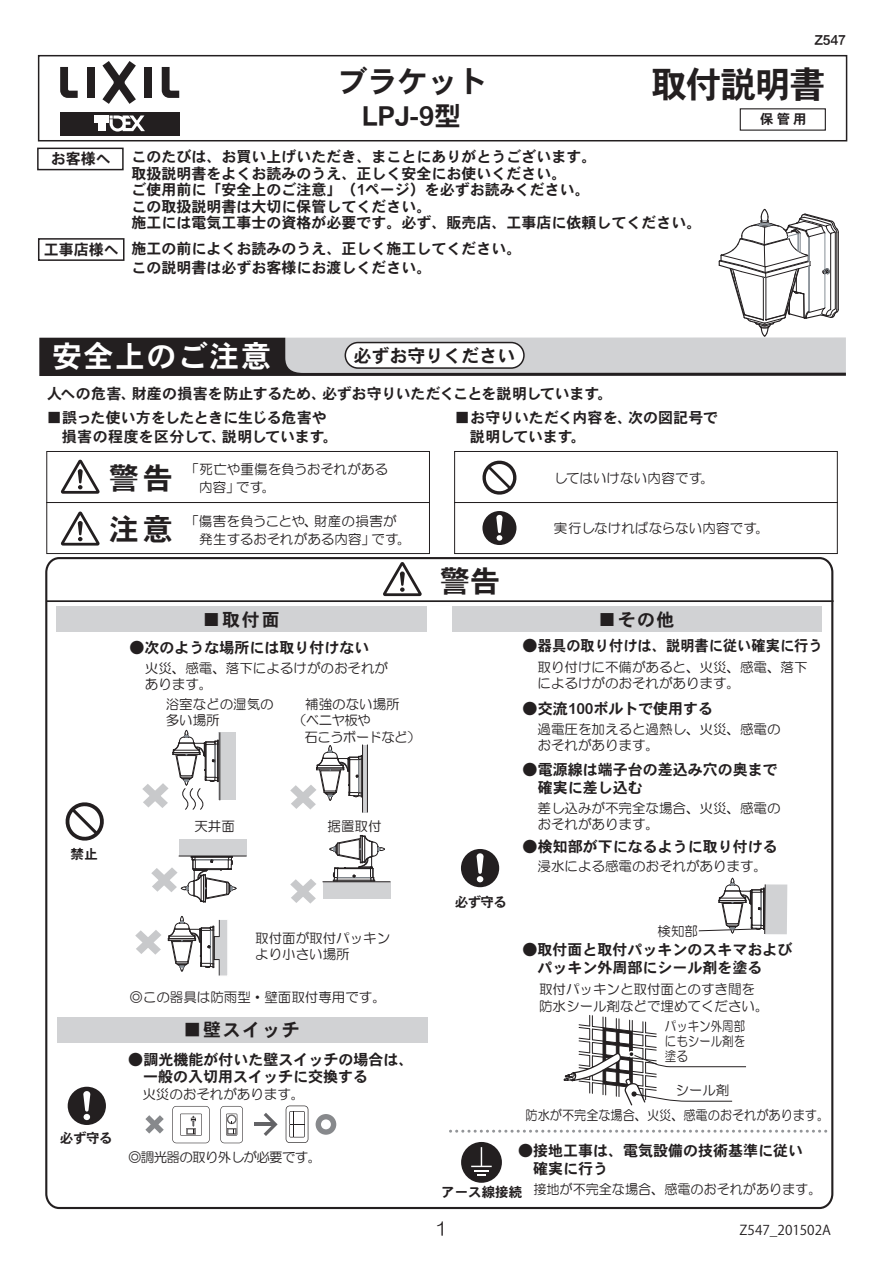
<style>
.page{position:relative;width:893px;height:1263px;background:#fff}
.page>*{position:absolute;margin:0;border:0;box-sizing:border-box;transform-origin:0 0}
.t1{font:36px "DFHS Gothic W7 WINP RKSJ H";letter-spacing:-.04em;color:#231f20}
.t2{font:30px "DFHS Gothic W7 WINP RKSJ H";color:#231f20}
.t3{font:30px "DFHS Gothic W7 WINP RKSJ H";letter-spacing:.05em;color:#fff}
.t4{font:27px "DFHS Gothic W7 WINP RKSJ H";color:#231f20}
.t5{font:18px "DFHS Gothic W7 WINP RKSJ H";letter-spacing:.035em;color:#231f20}
.t6{font:18px "DFHS Gothic W7 WINP RKSJ H";color:#231f20}
.t7{font:18px "HG Maru Gothic MPRO";color:#231f20}
.t8{font:15px/16.5px "DFHS Gothic W7 WINP RKSJ H";color:#231f20}
.t9{font:13.5px/16.5px "HG Maru Gothic MPRO";color:#231f20}
.t10{font:13.5px/16.5px "HG Maru Gothic MPRO";letter-spacing:-.05em;color:#231f20}
.t11{font:13.5px "HG Maru Gothic MPRO";color:#231f20;scale:.9 1}
.t12{font:13.5px "DFHS Gothic W7 WINP RKSJ H";letter-spacing:-.015em;color:#231f20}
.t13{font:13.5px/15px "HG Maru Gothic MPRO";color:#231f20;text-align:justify;scale:.85 1}
.t14{font:13.5px "Koz Go Pr 6 N";color:#231f20}
.s1{font-family:"HG Maru Gothic MPRO"}
.s2{font-family:"DFHS Gothic W7 WINP RKSJ H"}
</style>
<div class="page">
<div style="left:482px;top:511px;width:34px;height:34px;background:#231f20;border-radius:50%"></div>
<svg style="left:496px;top:515px;width:7px;height:26px"></svg>
<div style="left:46px;top:451px;width:384px;height:52px;border:1px solid #231f20"></div>
<svg style="left:61px;top:460px;width:39px;height:34px"></svg>
<div style="left:46px;top:502px;width:384px;height:52px;border:1px solid #231f20"></div>
<div style="left:454px;top:451px;width:384px;height:52px;border:1px solid #231f20"></div>
<div style="left:454px;top:502px;width:384px;height:52px;border:1px solid #231f20"></div>
<svg style="left:61px;top:511px;width:39px;height:35px"></svg>
<svg style="left:482px;top:460px;width:35px;height:35px"></svg>
<div style="left:57px;top:606px;width:370px;height:25px;background:#d1d2d4"></div>
<div style="left:452px;top:606px;width:370px;height:25px;background:#d1d2d4"></div>
<hr style="left:46px;top:600px;width:787px;height:2px;background:#231f20">
<svg style="left:383px;top:562px;width:39px;height:34px"></svg>
<div style="left:461px;top:849px;width:38px;height:38px;background:#231f20;border-radius:50%"></div>
<svg style="left:477px;top:853px;width:7px;height:29px"></svg>
<svg style="left:65px;top:802px;width:39px;height:39px"></svg>
<svg style="left:135px;top:930px;width:26px;height:25px"></svg>
<svg style="left:290px;top:879px;width:26px;height:24px"></svg>
<div style="left:461px;top:1142px;width:41px;height:41px;background:#231f20;border-radius:50%"></div>
<svg style="left:471px;top:1147px;width:21px;height:29px"></svg>
<svg style="left:450px;top:1130px;width:377px;height:3px"></svg>
<div style="left:57px;top:1017px;width:371px;height:25px;background:#d1d2d4"></div>
<svg style="left:145px;top:1115px;width:19px;height:18px"></svg>
<svg style="left:316px;top:1114px;width:20px;height:21px"></svg>
<svg style="left:264px;top:1113px;width:14px;height:23px"></svg>
<hr style="left:255px;top:1123px;width:20px;height:3px;background:#636366">
<svg style="left:286px;top:1105px;width:22px;height:38px"></svg>
<svg style="left:220px;top:1106px;width:23px;height:37px"></svg>
<svg style="left:172px;top:1106px;width:38px;height:37px"></svg>
<div style="left:68px;top:1087px;width:38px;height:38px;background:#231f20;border-radius:50%"></div>
<svg style="left:83px;top:1091px;width:7px;height:29px"></svg>
<div style="left:179px;top:839px;width:68px;height:17px;background:#d1d2d4"></div>
<hr style="left:179px;top:855px;width:68px;height:1px;background:#231f20">
<div style="left:218px;top:732px;width:18px;height:68px;background:#d1d2d4"></div>
<hr style="left:219px;top:732px;width:1px;height:68px;background:#231f20">
<div style="left:323px;top:882px;width:67px;height:16px;background:#d1d2d4"></div>
<hr style="left:323px;top:881px;width:67px;height:1px;background:#231f20">
<svg style="left:363px;top:745px;width:4px;height:67px"></svg>
<hr style="left:362px;top:744px;width:1px;height:68px;background:#231f20">
<hr style="left:367px;top:744px;width:1px;height:68px;background:#231f20">
<div style="left:219px;top:919px;width:9px;height:57px;background:#d1d2d4;border:1px solid #fcfcfc"></div>
<svg style="left:698px;top:878px;width:89px;height:57px"></svg>
<svg style="left:168px;top:916px;width:52px;height:59px"></svg>
<svg style="left:142px;top:730px;width:77px;height:80px"></svg>
<svg style="left:290px;top:745px;width:72px;height:64px"></svg>
<svg style="left:330px;top:835px;width:55px;height:47px"></svg>
<svg style="left:151px;top:856px;width:86px;height:47px"></svg>
<svg style="left:564px;top:1015px;width:182px;height:91px"></svg>
<svg style="left:39px;top:208px;width:807px;height:168px"></svg>
<div style="left:38px;top:55px;width:809px;height:86px;border:2px solid #231f20"></div>
<div style="left:87px;top:67px;width:8px;height:31px;background:#231f20"></div>
<svg style="left:60px;top:67px;width:18px;height:31px"></svg>
<div style="left:144px;top:67px;width:7px;height:31px;background:#231f20"></div>
<svg style="left:162px;top:67px;width:17px;height:31px"></svg>
<svg style="left:102px;top:61px;width:34px;height:43px"></svg>
<div style="left:60px;top:112px;width:119px;height:23px;background:#231f20"></div>
<svg style="left:94px;top:115px;width:51px;height:17px"></svg>
<div style="left:38px;top:238px;width:87px;height:23px;border:2px solid #231f20"></div>
<div style="left:37px;top:148px;width:87px;height:22px;background:#fff;border:1px solid #231f20"></div>
<p class="t8" style="left:51px;top:151px;width:61px">お客様へ</p>
<h2 class="t2" style="left:338px;top:66px;width:151px">ブラケット</h2>
<h3 class="t4" style="left:362px;top:102px;width:101px">LPJ-9型</h3>
<p class="t12" style="left:814px;top:33px;width:33px">Z547</p>
<h1 class="t1" style="left:651px;top:66px;width:176px">取付説明書</h1>
<p class="t12" style="left:760px;top:112px;width:48px">保管用</p>
<p class="t8" style="left:131px;top:149px;width:572px">このたびは、お買い上げいただき、まことにありがとうございます。<br>取扱説明書をよくお読みのうえ、正しく安全にお使いください。<br>ご使用前に「安全上のご注意」（1ページ）を必ずお読みください。<br>この取扱説明書は大切に保管してください。<br>施工には電気工事士の資格が必要です。必ず、販売店、工事店に依頼してください。</p>
<p class="t8" style="left:44px;top:240px;width:479px;line-height:18px;text-align:center">工事店様へ 施工の前によくお読みのうえ、正しく施工してください。この説明書は必ずお客様にお渡しください。</p>
<h2 class="t3" style="left:52px;top:341px;width:220px">安全上のご注意</h2>
<p class="t6" style="left:354px;top:347px;width:163px">必ずお守りください</p>
<p class="t8" style="left:47px;top:386px;width:567px">人への危害、財産の損害を防止するため、必ずお守りいただくことを説明しています。</p>
<p class="t8" style="left:62px;top:408px;width:277px;line-height:19.5px;text-indent:-15px">■誤った使い方をしたときに生じる危害や損害の程度を区分して、説明しています。</p>
<p class="t8" style="left:470px;top:408px;width:250px;line-height:19.5px;text-indent:-15px">■お守りいただく内容を、次の図記号で説明しています。</p>
<h2 class="t2" style="left:109px;top:462px;width:65px">警告</h2>
<h2 class="t2" style="left:109px;top:514px;width:65px">注意</h2>
<p class="t9" style="left:185px;top:461px;width:204px">「死亡や重傷を負うおそれがある</p>
<p class="t9" style="left:199px;top:479px;width:78px">内容」です。</p>
<p class="t9" style="left:185px;top:513px;width:213px">「傷害を負うことや、財産の損害が</p>
<p class="t9" style="left:199px;top:531px;width:213px">発生するおそれがある内容」です。</p>
<h2 class="t2" style="left:440px;top:566px;width:61px">警告</h2>
<p class="t9" style="left:554px;top:470px;width:162px">してはいけない内容です。</p>
<p class="t9" style="left:554px;top:520px;width:216px">実行しなければならない内容です。</p>
<p class="t5" style="left:202px;top:610px;width:79px"><span class="s1">■</span>取付面</p>
<p class="t5" style="left:598px;top:610px;width:78px"><span class="s1">■</span>その他</p>
<p class="t8" style="left:129px;top:640px;width:242px">●次のような場所には取り付けない</p>
<p class="t9" style="left:145px;top:659px;width:244px">火災、感電、落下によるけがのおそれがあります。</p>
<p class="t9" style="left:166px;top:695px;width:110px">浴室などの湿気の多い場所</p>
<p class="t9" style="left:305px;top:695px;width:96px">補強のない場所</p>
<p class="t10" style="left:304px;top:712px;width:118px;text-indent:-11px">（ベニヤ板や<br>石こうボードなど）</p>
<p class="t12" style="left:71px;top:847px;width:29px">禁止</p>
<p class="t9" style="left:194px;top:818px;width:42px">天井面</p>
<p class="t9" style="left:327px;top:818px;width:55px">据置取付</p>
<p class="t12" style="left:60px;top:1131px;width:54px">必ず守る</p>
<p class="t9" style="left:255px;top:929px;width:136px">取付面が取付パッキンより小さい場所</p>
<p class="t9" style="left:129px;top:989px;width:258px">◎この器具は防雨型・壁面取付専用です。</p>
<p class="t5" style="left:183px;top:1020px;width:118px">■壁スイッチ</p>
<p class="t8" style="left:128px;top:1052px;width:287px">●調光機能が付いた壁スイッチの場合は、　一般の入切用スイッチに交換する</p>
<p class="t9" style="left:142px;top:1086px;width:163px">火災のおそれがあります。</p>
<p class="t10" style="left:128px;top:1149px;width:195px">◎調光器の取り外しが必要です。</p>
<p class="t8" style="left:523px;top:637px;width:302px">●器具の取り付けは、説明書に従い確実に行う</p>
<p class="t9" style="left:538px;top:659px;width:271px">取り付けに不備があると、火災、感電、落下によるけがのおそれがあります。</p>
<p class="t8" style="left:523px;top:701px;width:192px">●交流100ボルトで使用する</p>
<p class="t9" style="left:538px;top:720px;width:244px">過電圧を加えると過熱し、火災、感電のおそれがあります。</p>
<p class="t8" style="left:538px;top:761px;width:241px;line-height:18px;text-indent:-15px">●電源線は端子台の差込み穴の奥まで確実に差し込む</p>
<p class="t9" style="left:538px;top:799px;width:244px">差し込みが不完全な場合、火災、感電のおそれがあります。</p>
<p class="t12" style="left:455px;top:895px;width:54px">必ず守る</p>
<p class="t8" style="left:523px;top:838px;width:257px">●検知部が下になるように取り付ける</p>
<p class="t9" style="left:538px;top:858px;width:231px">浸水による感電のおそれがあります。</p>
<p class="t9" style="left:658px;top:923px;width:42px">検知部</p>
<p class="t8" style="left:523px;top:941px;width:271px;line-height:18px">●取付面と取付パッキンのスキマおよび　パッキン外周部にシール剤を塗る</p>
<p class="t9" style="left:539px;top:981px;width:231px">取付パッキンと取付面とのすき間を防水シール剤などで埋めてください。</p>
<p class="t13" style="left:665px;top:1019px;width:96px">パッキン外周部にもシール剤を塗る</p>
<p class="t9" style="left:675px;top:1082px;width:55px">シール剤</p>
<p class="t11" style="left:526px;top:1109px;width:339px">防水が不完全な場合、火災、感電のおそれがあります。</p>
<p class="t8" style="left:518px;top:1142px;width:286px;line-height:18px">●接地工事は、電気設備の技術基準に従い　確実に行う</p>
<p class="t9" style="left:441px;top:1180px;width:382px"><span class="s2">アース線接続</span> 接地が不完全な場合、感電のおそれがあります。</p>
<p class="t7" style="left:433px;top:1219px;width:19px">１</p>
<p class="t14" style="left:740px;top:1222px;width:93px">Z547_201502A</p>
</div>
